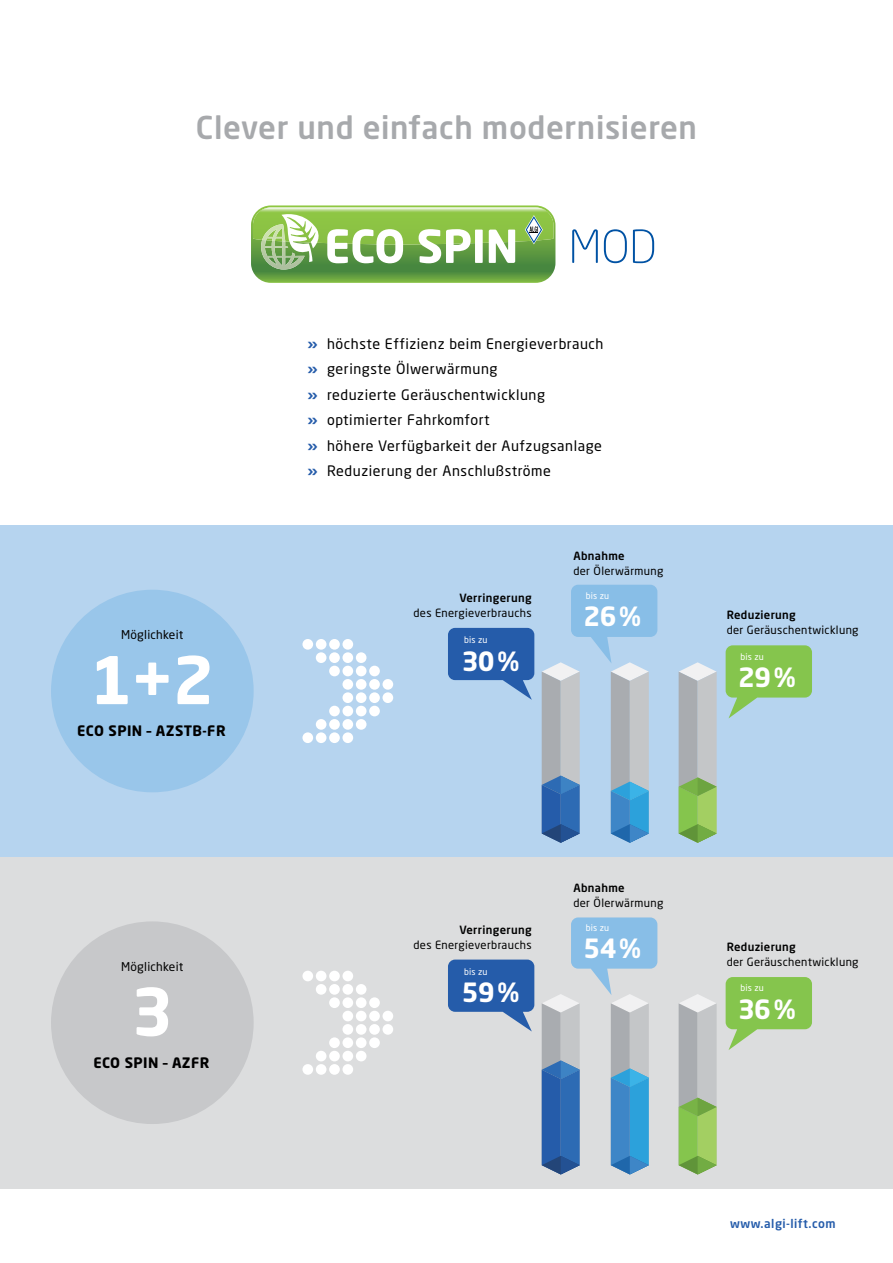
<style>
.page{position:relative;width:893px;height:1263px;background:#fff}
.page>*{position:absolute;margin:0;border:0;box-sizing:border-box;transform-origin:0 0}
.t1{font:700 64.8px "Neo Sans Pro";color:#fff}
.t2{font:500 31.2px "Neo Sans Pro";letter-spacing:.02em;color:#a7a9ac}
.t3{font:700 26.25px "Neo Sans Pro";letter-spacing:-.03em;color:#fff}
.t4{font:14.25px/25.5px "Neo Sans Pro";letter-spacing:.04em;color:#000}
.t5{font:700 14.25px "Neo Sans Pro";letter-spacing:.03em;color:#000}
.t6{font:12px "Neo Sans Pro";letter-spacing:.02em;color:#000}
.t7{font:500 12px "Neo Sans Pro";letter-spacing:.04em;color:#255caa}
.t8{font:11.25px "Neo Sans Pro";letter-spacing:.03em;color:#000}
.t9{font:500 11.25px "Neo Sans Pro";letter-spacing:.03em;color:#000}
.t10{font:8.85px "Neo Sans Pro";letter-spacing:.015em;color:#fff}
.s1{font-weight:700;color:#255caa}
</style>
<div class="page">
<div style="left:0;top:857px;width:893px;height:331px;background:#dcddde"></div>
<div style="left:51px;top:921px;width:203px;height:203px;background:#c7c8ca;border-radius:50%"></div>
<div style="left:302px;top:971px;width:11px;height:10px;background:#fff;border-radius:50%"></div>
<div style="left:302px;top:1064px;width:11px;height:11px;background:#fff;border-radius:50%"></div>
<div style="left:316px;top:971px;width:10px;height:10px;background:#fff;border-radius:50%"></div>
<div style="left:316px;top:984px;width:10px;height:11px;background:#fff;border-radius:50%"></div>
<div style="left:316px;top:1051px;width:10px;height:10px;background:#fff;border-radius:50%"></div>
<div style="left:316px;top:1064px;width:10px;height:11px;background:#fff;border-radius:50%"></div>
<div style="left:329px;top:971px;width:11px;height:10px;background:#fff;border-radius:50%"></div>
<div style="left:329px;top:984px;width:11px;height:11px;background:#fff;border-radius:50%"></div>
<div style="left:329px;top:997px;width:11px;height:11px;background:#fff;border-radius:50%"></div>
<div style="left:329px;top:1037px;width:11px;height:11px;background:#fff;border-radius:50%"></div>
<div style="left:329px;top:1051px;width:11px;height:10px;background:#fff;border-radius:50%"></div>
<div style="left:329px;top:1064px;width:11px;height:11px;background:#fff;border-radius:50%"></div>
<div style="left:342px;top:971px;width:11px;height:10px;background:#fff;border-radius:50%"></div>
<div style="left:342px;top:984px;width:11px;height:11px;background:#fff;border-radius:50%"></div>
<div style="left:342px;top:997px;width:11px;height:11px;background:#fff;border-radius:50%"></div>
<div style="left:342px;top:1011px;width:11px;height:10px;background:#fff;border-radius:50%"></div>
<div style="left:342px;top:1024px;width:11px;height:11px;background:#fff;border-radius:50%"></div>
<div style="left:342px;top:1037px;width:11px;height:11px;background:#fff;border-radius:50%"></div>
<div style="left:342px;top:1051px;width:11px;height:10px;background:#fff;border-radius:50%"></div>
<div style="left:342px;top:1064px;width:11px;height:11px;background:#fff;border-radius:50%"></div>
<div style="left:356px;top:984px;width:10px;height:11px;background:#fff;border-radius:50%"></div>
<div style="left:356px;top:997px;width:10px;height:11px;background:#fff;border-radius:50%"></div>
<div style="left:356px;top:1011px;width:10px;height:10px;background:#fff;border-radius:50%"></div>
<div style="left:356px;top:1024px;width:10px;height:11px;background:#fff;border-radius:50%"></div>
<div style="left:356px;top:1037px;width:10px;height:11px;background:#fff;border-radius:50%"></div>
<div style="left:356px;top:1051px;width:10px;height:10px;background:#fff;border-radius:50%"></div>
<div style="left:369px;top:997px;width:11px;height:11px;background:#fff;border-radius:50%"></div>
<div style="left:369px;top:1011px;width:11px;height:10px;background:#fff;border-radius:50%"></div>
<div style="left:369px;top:1024px;width:11px;height:11px;background:#fff;border-radius:50%"></div>
<div style="left:369px;top:1037px;width:11px;height:11px;background:#fff;border-radius:50%"></div>
<div style="left:383px;top:1011px;width:10px;height:10px;background:#fff;border-radius:50%"></div>
<div style="left:383px;top:1024px;width:10px;height:11px;background:#fff;border-radius:50%"></div>
<svg style="left:679px;top:994px;width:38px;height:180px;background:#aac098"></svg>
<svg style="left:542px;top:917px;width:115px;height:257px"></svg>
<svg style="left:448px;top:959px;width:86px;height:72px"></svg>
<svg style="left:726px;top:977px;width:86px;height:73px"></svg>
<div style="left:0;top:525px;width:893px;height:332px;background:#b6d4ef"></div>
<div style="left:51px;top:590px;width:203px;height:202px;background:#99c6ea;border-radius:50%"></div>
<div style="left:302px;top:639px;width:11px;height:11px;background:#fff;border-radius:50%"></div>
<div style="left:302px;top:732px;width:11px;height:11px;background:#fff;border-radius:50%"></div>
<div style="left:316px;top:639px;width:10px;height:11px;background:#fff;border-radius:50%"></div>
<div style="left:316px;top:652px;width:10px;height:11px;background:#fff;border-radius:50%"></div>
<div style="left:316px;top:719px;width:10px;height:11px;background:#fff;border-radius:50%"></div>
<div style="left:316px;top:732px;width:10px;height:11px;background:#fff;border-radius:50%"></div>
<div style="left:329px;top:639px;width:11px;height:11px;background:#fff;border-radius:50%"></div>
<div style="left:329px;top:652px;width:11px;height:11px;background:#fff;border-radius:50%"></div>
<div style="left:329px;top:666px;width:11px;height:10px;background:#fff;border-radius:50%"></div>
<div style="left:329px;top:706px;width:11px;height:10px;background:#fff;border-radius:50%"></div>
<div style="left:329px;top:719px;width:11px;height:11px;background:#fff;border-radius:50%"></div>
<div style="left:329px;top:732px;width:11px;height:11px;background:#fff;border-radius:50%"></div>
<div style="left:342px;top:639px;width:11px;height:11px;background:#fff;border-radius:50%"></div>
<div style="left:342px;top:652px;width:11px;height:11px;background:#fff;border-radius:50%"></div>
<div style="left:342px;top:666px;width:11px;height:10px;background:#fff;border-radius:50%"></div>
<div style="left:342px;top:679px;width:11px;height:11px;background:#fff;border-radius:50%"></div>
<div style="left:342px;top:692px;width:11px;height:11px;background:#fff;border-radius:50%"></div>
<div style="left:342px;top:706px;width:11px;height:10px;background:#fff;border-radius:50%"></div>
<div style="left:342px;top:719px;width:11px;height:11px;background:#fff;border-radius:50%"></div>
<div style="left:342px;top:732px;width:11px;height:11px;background:#fff;border-radius:50%"></div>
<div style="left:356px;top:652px;width:10px;height:11px;background:#fff;border-radius:50%"></div>
<div style="left:356px;top:666px;width:10px;height:10px;background:#fff;border-radius:50%"></div>
<div style="left:356px;top:679px;width:10px;height:11px;background:#fff;border-radius:50%"></div>
<div style="left:356px;top:692px;width:10px;height:11px;background:#fff;border-radius:50%"></div>
<div style="left:356px;top:706px;width:10px;height:10px;background:#fff;border-radius:50%"></div>
<div style="left:356px;top:719px;width:10px;height:11px;background:#fff;border-radius:50%"></div>
<div style="left:369px;top:666px;width:11px;height:10px;background:#fff;border-radius:50%"></div>
<div style="left:369px;top:679px;width:11px;height:11px;background:#fff;border-radius:50%"></div>
<div style="left:369px;top:692px;width:11px;height:11px;background:#fff;border-radius:50%"></div>
<div style="left:369px;top:706px;width:11px;height:10px;background:#fff;border-radius:50%"></div>
<div style="left:383px;top:679px;width:10px;height:11px;background:#fff;border-radius:50%"></div>
<div style="left:383px;top:692px;width:10px;height:11px;background:#fff;border-radius:50%"></div>
<svg style="left:679px;top:662px;width:38px;height:181px;background:#aabfa0"></svg>
<svg style="left:542px;top:585px;width:115px;height:258px"></svg>
<svg style="left:448px;top:628px;width:86px;height:72px"></svg>
<svg style="left:726px;top:645px;width:86px;height:73px"></svg>
<svg style="left:251px;top:205px;width:304px;height:78px"></svg>
<svg style="left:572px;top:229px;width:26px;height:34px"></svg>
<svg style="left:604px;top:229px;width:23px;height:34px"></svg>
<svg style="left:633px;top:229px;width:21px;height:34px"></svg>
<h2 class="t2" style="left:196px;top:107px;width:503px">Clever und einfach modernisieren</h2>
<p class="t6" style="left:121px;top:627px;width:64px">Möglichkeit</p>
<h1 class="t1" style="left:90px;top:639px;width:126px">1+2</h1>
<p class="t5" style="left:77px;top:722px;width:150px">ECO SPIN – AZSTB-FR</p>
<p class="t6" style="left:121px;top:959px;width:64px">Möglichkeit</p>
<h1 class="t1" style="left:131px;top:970px;width:43px">3</h1>
<p class="t5" style="left:93px;top:1054px;width:118px">ECO SPIN – AZFR</p>
<p class="t4" style="left:308px;top:331px;width:297px"><span class="s1">»</span> höchste Effizienz beim Energieverbrauch <span class="s1">»</span> geringste Ölwerwärmung<br><span class="s1">»</span> reduzierte Geräuschentwicklung<br><span class="s1">»</span> optimierter Fahrkomfort<br><span class="s1">»</span> höhere Verfügbarkeit der Aufzugsanlage <span class="s1">»</span> Reduzierung der Anschlußströme</p>
<p class="t9" style="left:459px;top:591px;width:74px">Verringerung</p>
<p class="t8" style="left:413px;top:606px;width:120px">des Energieverbrauchs</p>
<p class="t10" style="left:464px;top:635px;width:25px">bis zu</p>
<h3 class="t3" style="left:462px;top:644px;width:59px">30%</h3>
<p class="t9" style="left:573px;top:549px;width:53px">Abnahme</p>
<p class="t8" style="left:573px;top:564px;width:92px">der Ölerwärmung</p>
<p class="t10" style="left:586px;top:590px;width:25px">bis zu</p>
<h3 class="t3" style="left:584px;top:600px;width:59px">26%</h3>
<p class="t9" style="left:727px;top:608px;width:71px">Reduzierung</p>
<p class="t8" style="left:727px;top:623px;width:133px">der Geräuschentwicklung</p>
<p class="t10" style="left:740px;top:651px;width:25px">bis zu</p>
<h3 class="t3" style="left:738px;top:660px;width:59px">29%</h3>
<p class="t9" style="left:459px;top:922px;width:74px">Verringerung</p>
<p class="t8" style="left:413px;top:938px;width:120px">des Energieverbrauchs</p>
<p class="t10" style="left:464px;top:966px;width:25px">bis zu</p>
<h3 class="t3" style="left:462px;top:976px;width:59px">59%</h3>
<p class="t9" style="left:573px;top:880px;width:53px">Abnahme</p>
<p class="t8" style="left:573px;top:895px;width:92px">der Ölerwärmung</p>
<p class="t10" style="left:586px;top:922px;width:25px">bis zu</p>
<h3 class="t3" style="left:584px;top:931px;width:59px">54%</h3>
<p class="t9" style="left:727px;top:939px;width:71px">Reduzierung</p>
<p class="t8" style="left:727px;top:954px;width:133px">der Geräuschentwicklung</p>
<p class="t10" style="left:740px;top:982px;width:25px">bis zu</p>
<h3 class="t3" style="left:738px;top:992px;width:59px">36%</h3>
<p class="t7" style="left:730px;top:1216px;width:107px">www.algi-lift.com</p>
</div>
